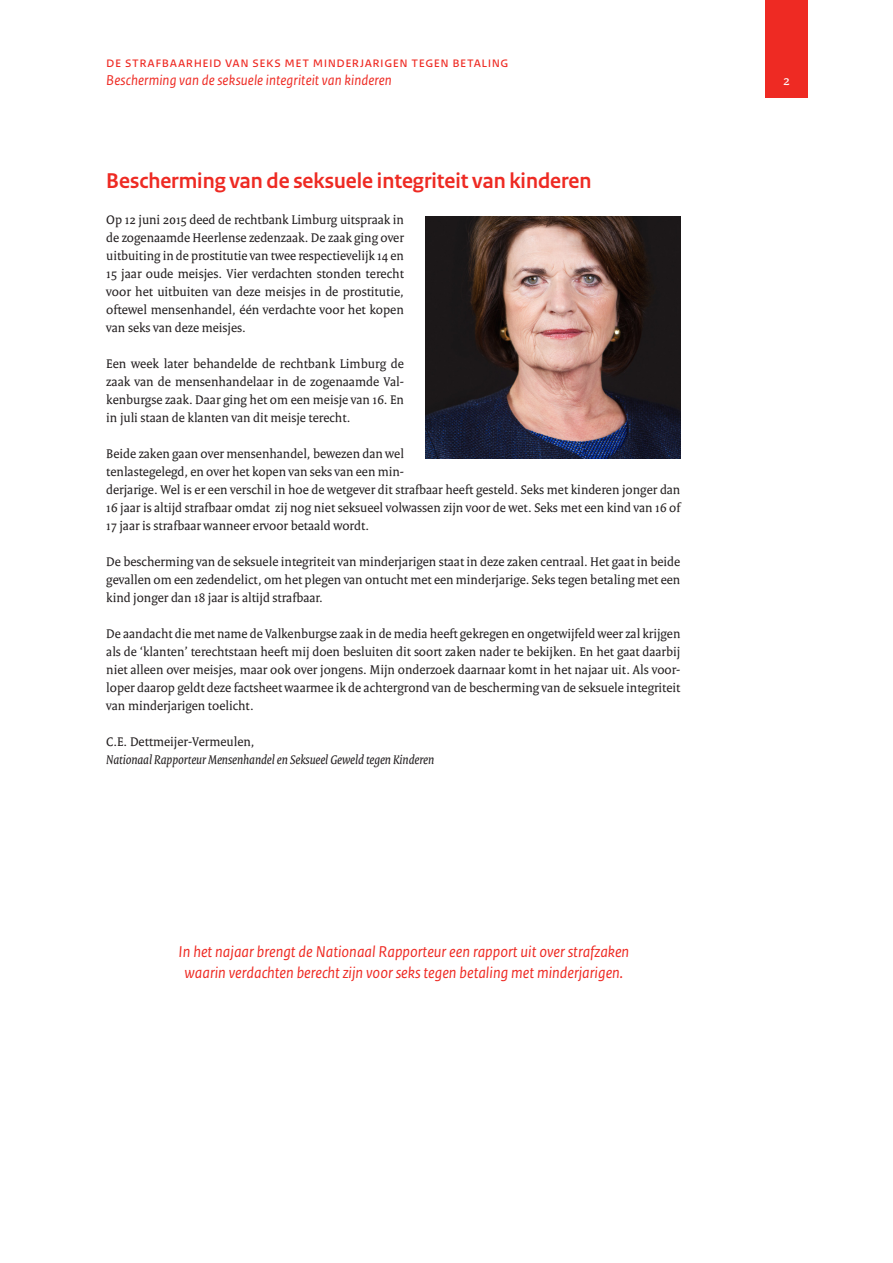
<style>
.page{position:relative;width:893px;height:1263px;background:#fff}
.page>*{position:absolute;margin:0;border:0;box-sizing:border-box;transform-origin:0 0}
.Title_1{font:700 22.5px "Rijksoverheid Sans Heading";color:#ee2a23}
.quotes{font:italic 16.5px/21px "Rijksoverheid Sans Text";color:#ee2a23;text-align:center}
.t1{font:15px "Rijksoverheid Sans Text";letter-spacing:.03em;color:#ee2a23}
.t2{font:italic 15px "Rijksoverheid Sans Text";letter-spacing:.005em;color:#ee2a23}
.Body{font:14.25px "Rijksoverheid Serif";color:#fff}
.Body_W{font:13.5px/18px "Rijksoverheid Serif";color:#231f20;text-align:justify}
.Body-2{font:italic 13.5px "Rijksoverheid Serif";color:#231f20}
</style>
<div class="page">
<div style="left:765px;top:0;width:43px;height:98px;background:#ee2a23"></div>
<img style="left:425px;top:216px;width:255px;height:242px">
<p class="t1" style="left:106px;top:54px;width:404px">de strafbaarheid van seks met minderjarigen tegen betaling</p>
<p class="t2" style="left:106px;top:72px;width:287px">Bescherming van de seksuele integriteit van kinderen</p>
<p class="Title_1" style="left:106px;top:168px;width:487px">Bescherming van de seksuele integriteit van kinderen</p>
<p class="Body_W" style="left:106px;top:211px;width:299px">Op 12 juni 2015 deed de rechtbank Limburg uitspraak in de zogenaamde Heerlense zedenzaak. De zaak ging over uitbuiting in de prostitutie van twee respectievelijk 14 en 15 jaar oude meisjes. Vier verdachten stonden terecht voor het uitbuiten van deze meisjes in de prostitutie, oftewel mensenhandel, één verdachte voor het kopen van seks van deze meisjes.</p>
<p class="Body_W" style="left:106px;top:355px;width:299px">Een week later behandelde de rechtbank Limburg de zaak van de mensenhandelaar in de zogenaamde Val&shy;kenburgse zaak. Daar ging het om een meisje van 16. En in juli staan de klanten van dit meisje terecht.</p>
<p class="Body_W" style="left:106px;top:445px;width:576px;text-align:left">Beide zaken gaan over mensenhandel, bewezen dan wel<br>tenlastegelegd, en over het kopen van seks van een min-<br>derjarige. Wel is er een verschil in hoe de wetgever dit strafbaar heeft gesteld. Seks met kinderen jonger dan 16 jaar is altijd strafbaar omdat zij nog niet seksueel volwassen zijn voor de wet. Seks met een kind van 16 of 17 jaar is strafbaar wanneer ervoor betaald wordt.</p>
<p class="Body_W" style="left:106px;top:553px;width:576px">De bescherming van de seksuele integriteit van minderjarigen staat in deze zaken centraal. Het gaat in beide gevallen om een zedendelict, om het plegen van ontucht met een minderjarige. Seks tegen betaling met een kind jonger dan 18 jaar is altijd strafbaar.</p>
<p class="Body_W" style="left:106px;top:625px;width:576px">De aandacht die met name de Valkenburgse zaak in de media heeft gekregen en ongetwijfeld weer zal krijgen als de ‘klanten’ terechtstaan heeft mij doen besluiten dit soort zaken nader te bekijken. En het gaat daarbij niet alleen over meisjes, maar ook over jongens. Mijn onderzoek daarnaar komt in het najaar uit. Als voor&shy;loper daarop geldt deze factsheet waarmee ik de achtergrond van de bescherming van de seksuele integriteit van minderjarigen toelicht.</p>
<p class="Body_W" style="left:106px;top:733px;width:150px">C.E. Dettmeijer-Vermeulen,</p>
<p class="Body-2" style="left:106px;top:752px;width:329px">Nationaal Rapporteur Mensenhandel en Seksueel Geweld tegen Kinderen</p>
<p class="quotes" style="left:179px;top:941px;width:452px">In het najaar brengt de Nationaal Rapporteur een rapport uit over strafzaken waarin verdachten berecht zijn voor seks tegen betaling met minderjarigen.</p>
<p class="Body" style="left:783px;top:72px;width:8px">2</p>
</div>
